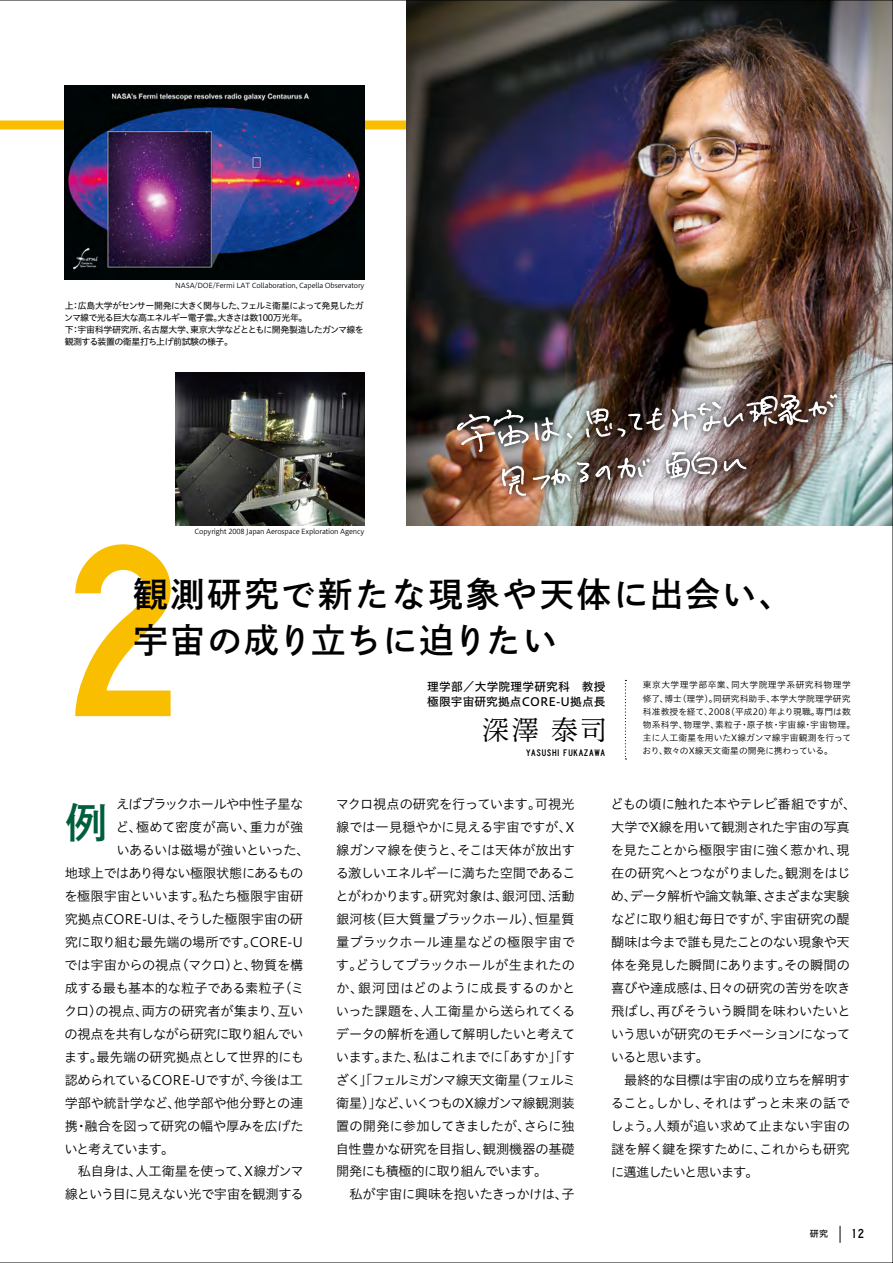
<style>
.page{position:relative;width:893px;height:1263px;background:#fff}
.page>*{position:absolute;margin:0;border:0;box-sizing:border-box;transform-origin:0 0}
.t1{font:221.25px "laneb";color:#fabe00}
.t2{font:41.4px "Shuei Go Gin Std B";color:#005e3c}
.t3{font:34.35px/46.3px "Shuei Go Gin Std B";letter-spacing:.07em;color:#000}
.t4{font:27px "Shuei Min Pr 6 L";color:#000}
.t5{font:13.2px/23px "Hiragino UD Sans Std W3";letter-spacing:-.025em;color:#000}
.t6{font:13.2px "Hiragino UD Sans Std W3";letter-spacing:-.05em;color:#000}
.t7{font:13.2px "Hiragino UD Sans Std W3";letter-spacing:-.005em;color:#000}
.t8{font:13.2px "Hiragino UD Sans Std W3";color:#000}
.t9{font:13.2px "Hiragino UD Sans Std W3";letter-spacing:-.045em;color:#000}
.t10{font:13.2px "Hiragino UD Sans Std W3";letter-spacing:.015em;color:#000}
.t11{font:13.2px "Hiragino UD Sans Std W3";letter-spacing:-.09em;color:#000}
.t12{font:12px "laneb";color:#000}
.t13{font:11.7px/15px "Hiragino UD Sans Std W5";letter-spacing:.01em;color:#000}
.t14{font:9px/12px "Hiragino UD Sans Std W4";letter-spacing:-.065em;color:#000}
.t15{font:9px "Hiragino UD Sans Std W5";color:#000}
.t16{font:8.7px/13.2px "Hiragino UD Sans Std W3";letter-spacing:.01em;color:#000}
.t17{font:8.7px "laneb";letter-spacing:.075em;color:#000}
.t18{font:6.9px "Hiragino UD Sans Std W3";letter-spacing:-.025em;color:#000}
</style>
<div class="page">
<img style="left:0;top:0;width:893px;height:1263px">
<p class="t18" style="left:175px;top:280px;width:191px">NASA/DOE/Fermi LAT Collaboration, Capella Observatory</p>
<p class="t14" style="left:64px;top:299px;width:301px">上：広島大学がセンサー開発に大きく関与した、フェルミ衛星によって発見したガンマ線で光る巨大な高エネルギー電子雲。大きさは数100万光年。<br>下：宇宙科学研究所、名古屋大学、東京大学などとともに開発製造したガンマ線を観測する装置の衛星打ち上げ前試験の様子。</p>
<p class="t18" style="left:195px;top:526px;width:171px">Copyright 2008 Japan Aerospace Exploration Agency</p>
<h1 class="t1" style="left:65px;top:499px;width:117px">2</h1>
<h3 class="t3" style="left:134px;top:570px;width:661px">観測研究で新たな現象や天体に出会い、宇宙の成り立ちに迫りたい</h3>
<p class="t16" style="left:643px;top:678px;width:214px">東京大学理学部卒業、同大学院理学系研究科物理学修了、博士（理学）。同研究科助手、本学大学院理学研究科准教授を経て、2008（平成20）年より現職。専門は数物系科学、物理学、素粒子・原子核・宇宙線・宇宙物理。主に人工衛星を用いたX線ガンマ線宇宙観測を行っており、数々のX線天文衛星の開発に携わっている。</p>
<p class="t13" style="left:427px;top:679px;width:180px">理学部／大学院理学研究科　教授極限宇宙研究拠点CORE-U拠点長</p>
<h3 class="t4" style="left:482px;top:705px;width:126px">深澤 泰司</h3>
<p class="t17" style="left:526px;top:747px;width:80px">YASUSHI FUKAZAWA</p>
<p class="t6" style="left:116px;top:794px;width:189px">えばブラックホールや中性子星な</p>
<p class="t10" style="left:116px;top:817px;width:189px">ど、極めて密度が高い、重力が強</p>
<p class="t5" style="left:116px;top:838px;width:195px">いあるいは磁場が強いといった、</p>
<p class="t6" style="left:65px;top:863px;width:240px">地球上ではあり得ない極限状態にあるもの</p>
<p class="t5" style="left:64px;top:884px;width:240px">を極限宇宙といいます。私たち極限宇宙研</p>
<p class="t7" style="left:65px;top:909px;width:240px">究拠点CORE-Uは、そうした極限宇宙の研</p>
<p class="t5" style="left:65px;top:930px;width:240px">究に取り組む最先端の場所です。CORE-U</p>
<p class="t5" style="left:64px;top:953px;width:240px">では宇宙からの視点（マクロ）と、物質を構</p>
<p class="t5" style="left:65px;top:975px;width:241px">成する最も基本的な粒子である素粒子（ミ</p>
<p class="t5" style="left:64px;top:998px;width:241px">クロ）の視点、両方の研究者が集まり、互い</p>
<p class="t6" style="left:65px;top:1024px;width:240px">の視点を共有しながら研究に取り組んでい</p>
<p class="t8" style="left:64px;top:1047px;width:241px">ます。最先端の研究拠点として世界的にも</p>
<p class="t5" style="left:65px;top:1067px;width:240px">認められているCORE-Uですが、今後は工</p>
<p class="t5" style="left:65px;top:1090px;width:240px">学部や統計学など、他学部や他分野との連</p>
<p class="t5" style="left:65px;top:1113px;width:240px">携・融合を図って研究の幅や厚みを広げた</p>
<p class="t11" style="left:64px;top:1138px;width:112px">いと考えています。</p>
<p class="t5" style="left:65px;top:1159px;width:241px">　私自身は、人工衛星を使って、X線ガンマ</p>
<p class="t9" style="left:65px;top:1184px;width:241px">線という目に見えない光で宇宙を観測する</p>
<h2 class="t2" style="left:66px;top:794px;width:43px">例</h2>
<p class="t5" style="left:335px;top:792px;width:242px">マクロ視点の研究を行っています。可視光線では一見穏やかに見える宇宙ですが、X線ガンマ線を使うと、そこは天体が放出する激しいエネルギーに満ちた空間であることがわかります。研究対象は、銀河団、活動銀河核（巨大質量ブラックホール）、恒星質量ブラックホール連星などの極限宇宙です。どうしてブラックホールが生まれたのか、銀河団はどのように成長するのかといった課題を、人工衛星から送られてくるデータの解析を通して解明したいと考えています。また、私はこれまでに「あすか」「すざく」「フェルミガンマ線天文衛星（フェルミ衛星）」など、いくつものX線ガンマ線観測装置の開発に参加してきましたが、さらに独自性豊かな研究を目指し、観測機器の基礎開発にも積極的に取り組んでいます。<br>　私が宇宙に興味を抱いたきっかけは、子</p>
<p class="t5" style="left:610px;top:792px;width:247px">どもの頃に触れた本やテレビ番組ですが、大学でX線を用いて観測された宇宙の写真を見たことから極限宇宙に強く惹かれ、現在の研究へとつながりました。観測をはじめ、データ解析や論文執筆、さまざまな実験などに取り組む毎日ですが、宇宙研究の醍醐味は今まで誰も見たことのない現象や天体を発見した瞬間にあります。その瞬間の喜びや達成感は、日々の研究の苦労を吹き飛ばし、再びそういう瞬間を味わいたいという思いが研究のモチベーションになっていると思います。<br>　最終的な目標は宇宙の成り立ちを解明すること。しかし、それはずっと未来の話でしょう。人類が追い求めて止まない宇宙の謎を解く鍵を探すために、これからも研究に邁進したいと思います。</p>
<p class="t15" style="left:810px;top:1227px;width:20px">研究</p>
<p class="t12" style="left:851px;top:1226px;width:15px">12</p>
</div>
